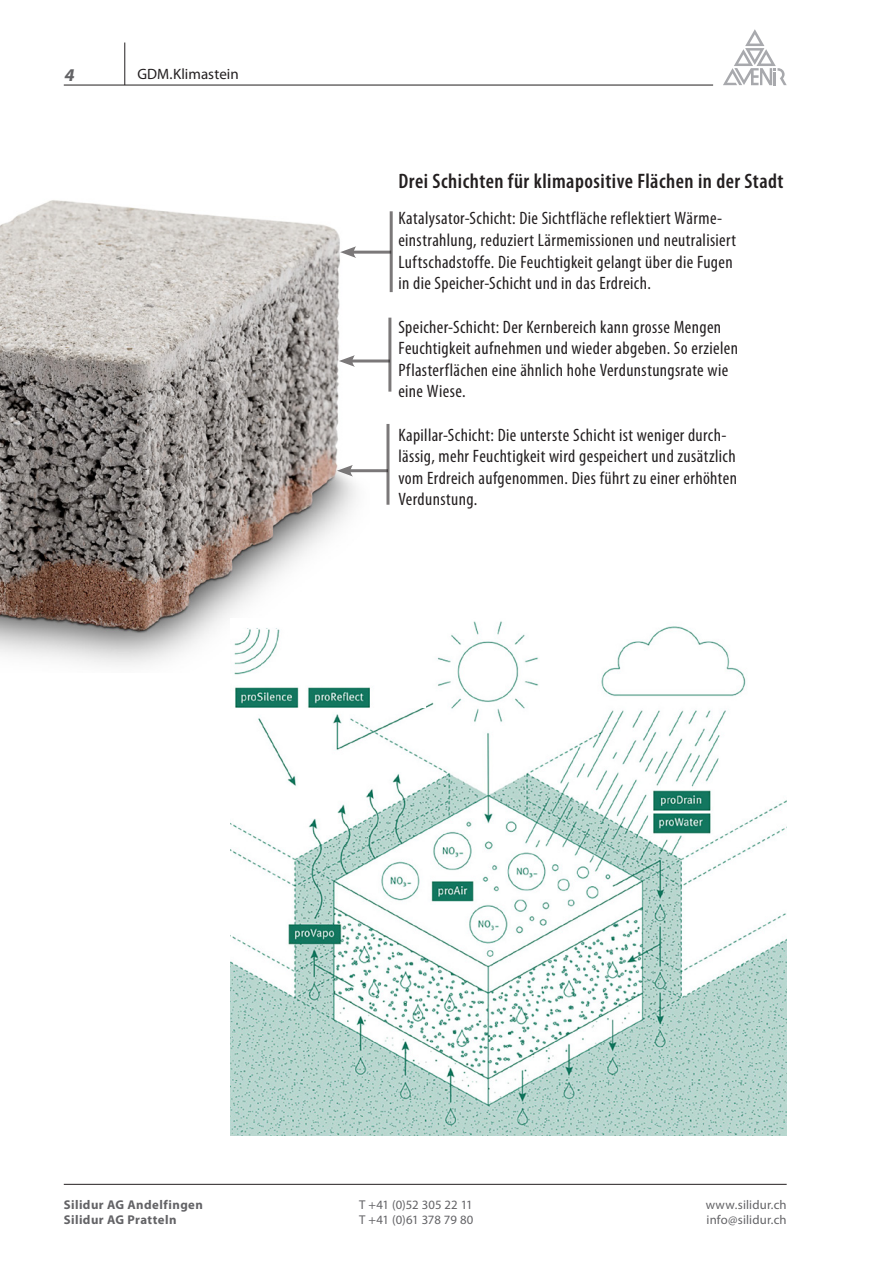
<style>
.page{position:relative;width:893px;height:1263px;background:#fff}
.page>*{position:absolute;margin:0;border:0;box-sizing:border-box;transform-origin:0 0}
.t1{font:600 condensed 21px "Myriad Pro";letter-spacing:.025em;color:#231f20}
.t2{font:condensed 18px/21.6px "Myriad Pro";letter-spacing:.02em;color:#231f20}
.t3{font:italic 700 18px "Myriad Pro";color:#636366}
.t4{font:15px "Myriad Pro";letter-spacing:.005em;color:#231f20}
.t5{font:12.75px "Myriad Pro";letter-spacing:.01em;color:#636366}
.t6{font:700 12.75px "Myriad Pro";letter-spacing:.035em;color:#636366}
.t7{font:12.75px "Myriad Pro";letter-spacing:-.01em;color:#636366}
</style>
<div class="page">
<hr style="left:125px;top:43px;width:1px;height:42px;background:#231f20">
<hr style="left:64px;top:1184px;width:723px;height:1px;background:#231f20">
<hr style="left:64px;top:85px;width:649px;height:1px;background:#231f20">
<svg style="left:723px;top:29px;width:64px;height:56px"></svg>
<img style="left:0;top:200px;width:369px;height:465px">
<hr style="left:390px;top:211px;width:3px;height:81px;background:#231f20">
<hr style="left:351px;top:251px;width:40px;height:3px;background:#231f20">
<svg style="left:340px;top:246px;width:16px;height:12px"></svg>
<hr style="left:388px;top:318px;width:3px;height:74px;background:#231f20">
<hr style="left:349px;top:359px;width:41px;height:3px;background:#231f20">
<svg style="left:339px;top:355px;width:16px;height:12px"></svg>
<hr style="left:386px;top:424px;width:3px;height:81px;background:#231f20">
<hr style="left:347px;top:469px;width:41px;height:3px;background:#231f20">
<svg style="left:337px;top:465px;width:16px;height:12px"></svg>
<img style="left:230px;top:619px;width:557px;height:516px">
<img style="left:232px;top:629px;width:193px;height:79px">
<p class="t3" style="left:64px;top:63px;width:15px">4</p>
<p class="t4" style="left:137px;top:65px;width:103px">GDM.Klimastein</p>
<p class="t1" style="left:398px;top:168px;width:387px">Drei Schichten für klimapositive Flächen in der Stadt</p>
<p class="t2" style="left:398px;top:207px;width:339px">Katalysator-Schicht: Die Sichtfläche reflektiert Wärme&shy;einstrahlung, reduziert Lärmemissionen und neutralisiert Luftschadstoffe. Die Feuchtigkeit gelangt über die Fugen in die Speicher-Schicht und in das Erdreich.</p>
<p class="t2" style="left:398px;top:315px;width:341px">Speicher-Schicht: Der Kernbereich kann grosse Mengen Feuchtigkeit aufnehmen und wieder abgeben. So erzielen Pflasterflächen eine ähnlich hohe Verdunstungsrate wie eine Wiese.</p>
<p class="t2" style="left:398px;top:423px;width:340px">Kapillar-Schicht: Die unterste Schicht ist weniger durch&shy;lässig, mehr Feuchtigkeit wird gespeichert und zusätzlich vom Erdreich aufgenommen. Dies führt zu einer erhöhten Verdunstung.</p>
<p class="t6" style="left:64px;top:1196px;width:141px">Silidur AG Andelfingen</p>
<p class="t5" style="left:359px;top:1196px;width:115px">T +41 (0)52 305 22 11</p>
<p class="t5" style="left:706px;top:1196px;width:82px">www.silidur.ch</p>
<p class="t6" style="left:64px;top:1211px;width:114px">Silidur AG Pratteln</p>
<p class="t7" style="left:359px;top:1211px;width:116px">T +41 (0)61 378 79 80</p>
<p class="t5" style="left:707px;top:1211px;width:82px">info@silidur.ch</p>
</div>
